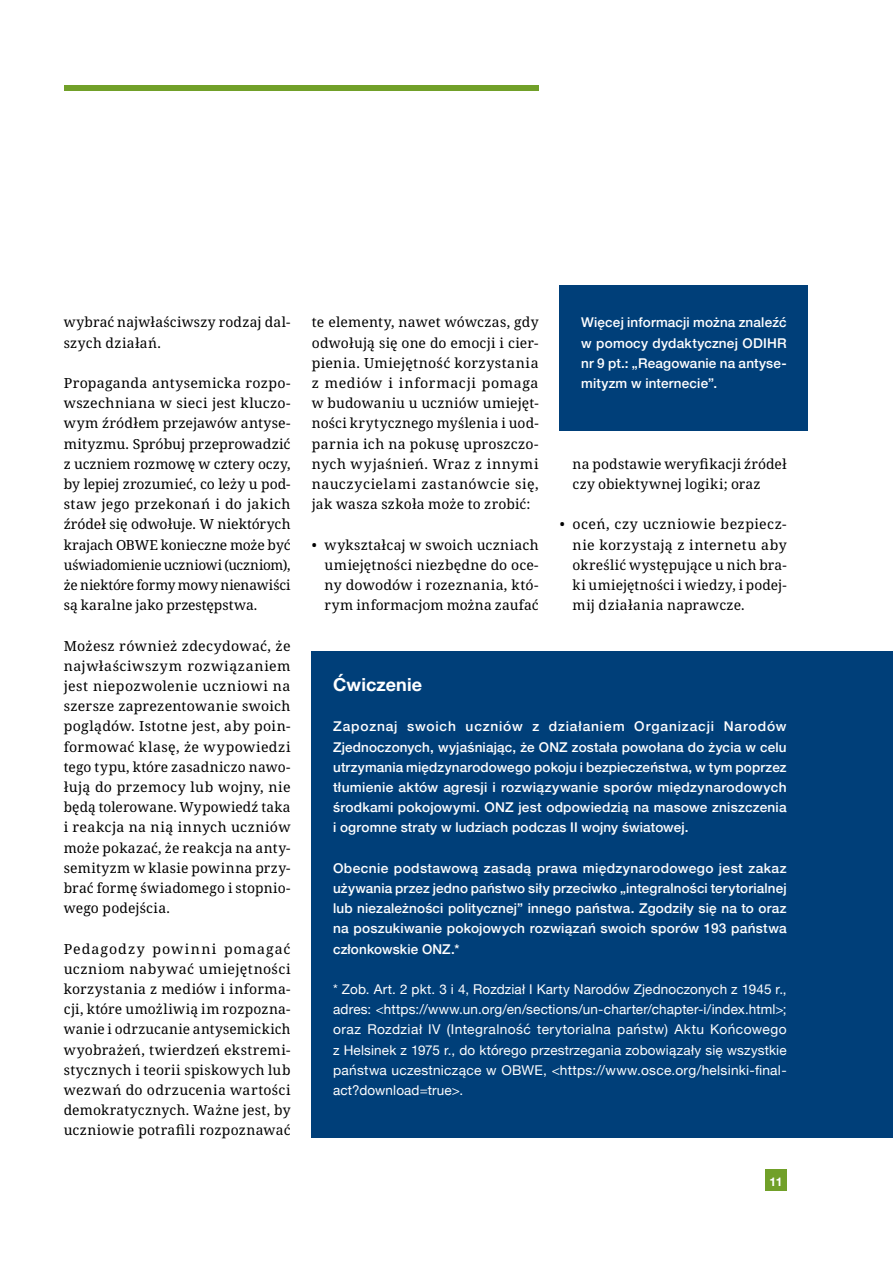
<style>
.page{position:relative;width:893px;height:1263px;background:#fff}
.page>*{position:absolute;margin:0;border:0;box-sizing:border-box;transform-origin:0 0}
.t1{font:700 18px "Helvetica Neue";letter-spacing:.005em;color:#fff}
.t2{font:13.8px/20.2px "Noto Serif";letter-spacing:.015em;color:#000;text-align:justify}
.t3{font:500 13.5px/20.2px "Helvetica Neue";letter-spacing:.01em;color:#fff;text-align:justify}
.t4{font:13.5px/20.2px "Helvetica Neue";letter-spacing:.015em;color:#fff;text-align:justify}
.t5{font:700 12px "Helvetica Neue";color:#fff}
</style>
<div class="page">
<div style="left:64px;top:85px;width:475px;height:5px;background:#71a029"></div>
<div style="left:765px;top:1169px;width:22px;height:22px;background:#71a029"></div>
<div style="left:560px;top:285px;width:248px;height:146px;background:#003f79"></div>
<div style="left:312px;top:651px;width:581px;height:486px;background:#003f79"></div>
<p class="t2" style="left:64px;top:313px;width:228px">wybrać najwłaściwszy rodzaj dal&shy;szych działań.</p>
<p class="t2" style="left:64px;top:373px;width:228px">Propaganda antysemicka rozpo&shy;wszechniana w sieci jest kluczo&shy;wym źródłem przejawów antyse&shy;mityzmu. Spróbuj przeprowadzić z uczniem rozmowę w cztery oczy, by lepiej zrozumieć, co leży u pod&shy;staw jego przekonań i do jakich źródeł się odwołuje. W niektórych krajach OBWE konieczne może być uświadomienie uczniowi (uczniom), że niektóre formy mowy nienawiści są karalne jako przestępstwa.</p>
<p class="t2" style="left:64px;top:636px;width:228px">Możesz również zdecydować, że najwłaściwszym rozwiązaniem jest niepozwolenie uczniowi na szersze zaprezentowanie swoich poglądów. Istotne jest, aby poin&shy;formować klasę, że wypowiedzi tego typu, które zasadniczo nawo&shy;łują do przemocy lub wojny, nie będą tolerowane. Wypowiedź taka i reakcja na nią innych uczniów może pokazać, że reakcja na anty&shy;semityzm w klasie powinna przy&shy;brać formę świadomego i stopnio&shy;wego podejścia.</p>
<p class="t2" style="left:64px;top:939px;width:228px">Pedagodzy powinni pomagać uczniom nabywać umiejętności korzystania z mediów i informa&shy;cji, które umożliwią im rozpozna&shy;wanie i odrzucanie antysemickich wyobrażeń, twierdzeń ekstremi&shy;stycznych i teorii spiskowych lub wezwań do odrzucenia wartości demokratycznych. Ważne jest, by uczniowie potrafili rozpoznawać</p>
<p class="t2" style="left:312px;top:313px;width:228px">te elementy, nawet wówczas, gdy odwołują się one do emocji i cier&shy;pienia. Umiejętność korzystania z mediów i informacji pomaga w budowaniu u uczniów umiejęt&shy;ności krytycznego myślenia i uod&shy;parnia ich na pokusę uproszczo&shy;nych wyjaśnień. Wraz z innymi nauczycielami zastanówcie się, jak wasza szkoła może to zrobić:</p>
<p class="t2" style="left:325px;top:535px;width:216px;text-indent:-13px">• wykształcaj w swoich uczniach umiejętności niezbędne do oce&shy;ny dowodów i rozeznania, któ&shy;rym informacjom można zaufać</p>
<p class="t3" style="left:581px;top:311px;width:207px">Więcej informacji można znaleźć w pomocy dydaktycznej ODIHR nr 9 pt.: „Reagowanie na antyse&shy;mityzm w internecie”.</p>
<p class="t2" style="left:573px;top:454px;width:216px">na podstawie weryfikacji źródeł czy obiektywnej logiki; oraz</p>
<p class="t2" style="left:573px;top:515px;width:216px;text-indent:-13px">• oceń, czy uczniowie bezpiecz&shy;nie korzystają z internetu aby określić występujące u nich bra&shy;ki umiejętności i wiedzy, i podej&shy;mij działania naprawcze.</p>
<h1 class="t1" style="left:333px;top:670px;width:91px">Ćwiczenie</h1>
<p class="t3" style="left:333px;top:715px;width:455px">Zapoznaj swoich uczniów z działaniem Organizacji Narodów Zjednoczonych, wyjaśniając, że ONZ została powołana do życia w celu utrzymania międzynarodowego pokoju i bezpieczeństwa, w tym poprzez tłumienie aktów agresji i rozwiązywanie sporów międzynarodowych środkami pokojowymi. ONZ jest odpowiedzią na masowe zniszczenia i ogromne straty w ludziach podczas II wojny światowej.</p>
<p class="t3" style="left:333px;top:857px;width:455px">Obecnie podstawową zasadą prawa międzynarodowego jest zakaz używania przez jedno państwo siły przeciwko „integralności terytorialnej lub niezależności politycznej” innego państwa. Zgodziły się na to oraz na poszukiwanie pokojowych rozwiązań swoich sporów 193 państwa członkowskie ONZ.*</p>
<p class="t4" style="left:333px;top:980px;width:455px">* Zob. Art. 2 pkt. 3 i 4, Rozdział I Karty Narodów Zjednoczonych z 1945 r., adres: &lt;https://www.un.org/en/sections/un-charter/chapter-i/index.html&gt;; oraz Rozdział IV (Integralność terytorialna państw) Aktu Końcowego z Helsinek z 1975 r., do którego przestrzegania zobowiązały się wszystkie państwa uczestniczące w OBWE, &lt;https://www.osce.org/helsinki-final&shy;act?download=true&gt;.</p>
<p class="t5" style="left:769px;top:1172px;width:15px">11</p>
</div>
